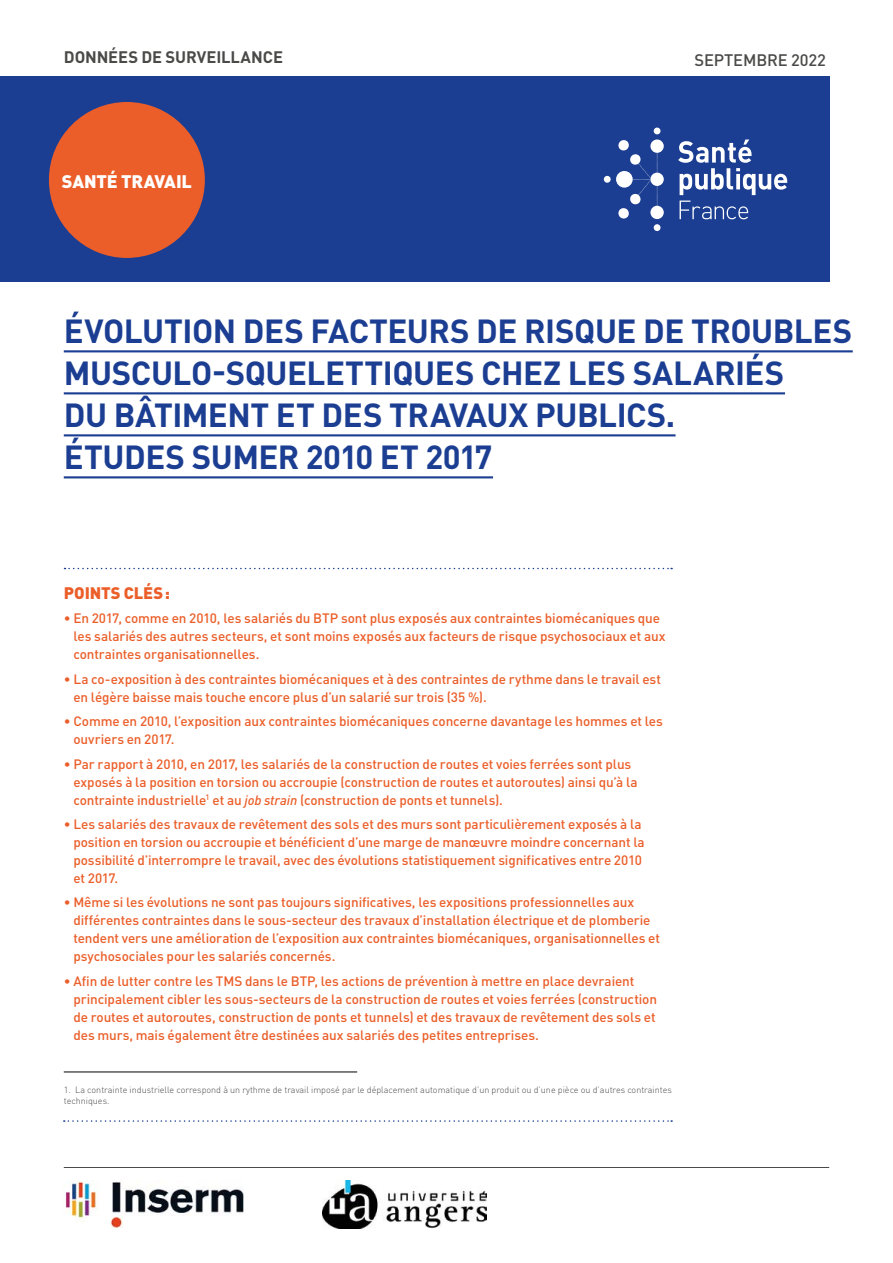
<style>
.page{position:relative;width:893px;height:1263px;background:#fff}
.page>*{position:absolute;margin:0;border:0;box-sizing:border-box;transform-origin:0 0}
.TITRE-1{font:700 33px "DIN Pro";letter-spacing:-.015em;color:#1b3e92}
.t1{font:900 18px "DIN Pro";letter-spacing:-.01em;color:#fff}
.t2{font:700 16.5px "DIN Pro";letter-spacing:-.005em;color:#4a4a49}
.t3{font:500 16.5px "DIN Pro";letter-spacing:-.01em;color:#4a4a49}
.Points_cles-Titre{font:900 16.5px "DIN Pro";letter-spacing:-.005em;color:#eb5e29}
.Points_clés-Texte{font:500 13.5px/18px "DIN Pro";letter-spacing:-.01em;color:#eb5e29}
.Note-Bas_de_page{font:300 9px/10.5px "DIN Pro";color:#4a4a49}
.s1{font-style:italic}
</style>
<div class="page">
<hr style="left:64px;top:1167px;width:765px;height:1px;background:#4a4a49">
<div style="left:0;top:77px;width:829px;height:205px;background:#1b3e92"></div>
<svg style="left:616px;top:171px;width:17px;height:17px"></svg>
<div style="left:650px;top:206px;width:14px;height:13px;background:#fff;border-radius:50%"></div>
<svg style="left:650px;top:139px;width:14px;height:14px"></svg>
<div style="left:650px;top:173px;width:14px;height:13px;background:#fff;border-radius:50%"></div>
<div style="left:604px;top:176px;width:7px;height:7px;background:#fff;border-radius:50%"></div>
<div style="left:654px;top:224px;width:6px;height:7px;background:#fff;border-radius:50%"></div>
<svg style="left:618px;top:128px;width:42px;height:91px"></svg>
<svg style="left:678px;top:140px;width:109px;height:55px"></svg>
<svg style="left:680px;top:201px;width:68px;height:18px"></svg>
<div style="left:49px;top:102px;width:156px;height:156px;background:#eb5e29;border-radius:50%"></div>
<hr style="left:64px;top:350px;width:789px;height:2px;background:#1b3e92">
<hr style="left:64px;top:392px;width:721px;height:2px;background:#1b3e92">
<hr style="left:64px;top:434px;width:612px;height:2px;background:#1b3e92">
<hr style="left:64px;top:476px;width:429px;height:2px;background:#1b3e92">
<svg style="left:64px;top:1120px;width:608px;height:2px"></svg>
<svg style="left:65px;top:568px;width:607px;height:1px"></svg>
<hr style="left:64px;top:1072px;width:293px;height:1px;background:#000">
<img style="left:65px;top:1180px;width:179px;height:48px">
<img style="left:323px;top:1180px;width:164px;height:48px">
<p class="t2" style="left:64px;top:44px;width:221px">DONNÉES DE SURVEILLANCE</p>
<p class="t3" style="left:694px;top:48px;width:133px">SEPTEMBRE 2022</p>
<p class="t1" style="left:62px;top:166px;width:131px">SANTÉ TRAVAIL</p>
<p class="TITRE-1" style="left:64px;top:304px;width:790px">ÉVOLUTION DES FACTEURS DE RISQUE DE TROUBLES</p>
<p class="TITRE-1" style="left:64px;top:346px;width:722px">MUSCULO-SQUELETTIQUES CHEZ LES SALARIÉS</p>
<p class="TITRE-1" style="left:64px;top:388px;width:613px">DU BÂTIMENT ET DES TRAVAUX PUBLICS.</p>
<p class="TITRE-1" style="left:64px;top:430px;width:430px">ÉTUDES SUMER 2010 ET 2017</p>
<p class="Points_cles-Titre" style="left:64px;top:579px;width:108px">POINTS CLÉS:</p>
<p class="Points_clés-Texte" style="left:73px;top:608px;width:594px;text-indent:-10px">• En 2017, comme en 2010, les salariés du BTP sont plus exposés aux contraintes biomécaniques que les salariés des autres secteurs, et sont moins exposés aux facteurs de risque psychosociaux et aux contraintes organisationnelles.</p>
<p class="Points_clés-Texte" style="left:73px;top:668px;width:589px;text-indent:-10px">• La co-exposition à des contraintes biomécaniques et à des contraintes de rythme dans le travail est en légère baisse mais touche encore plus d’un salarié sur trois (35 %).</p>
<p class="Points_clés-Texte" style="left:73px;top:711px;width:591px;text-indent:-10px">• Comme en 2010, l’exposition aux contraintes biomécaniques concerne davantage les hommes et les ouvriers en 2017.</p>
<p class="Points_clés-Texte" style="left:73px;top:753px;width:566px;text-indent:-10px">• Par rapport à 2010, en 2017, les salariés de la construction de routes et voies ferrées sont plus exposés à la position en torsion ou accroupie (construction de routes et autoroutes) ainsi qu’à la contrainte industrielle<sup>1</sup> et au <span class="s1">job strain</span> (construction de ponts et tunnels).</p>
<p class="Points_clés-Texte" style="left:73px;top:814px;width:573px;text-indent:-10px">• Les salariés des travaux de revêtement des sols et des murs sont particulièrement exposés à la position en torsion ou accroupie et bénéficient d’une marge de manœuvre moindre concernant la possibilité d’interrompre le travail, avec des évolutions statistiquement significatives entre 2010 et 2017.</p>
<p class="Points_clés-Texte" style="left:73px;top:892px;width:588px;text-indent:-10px">• Même si les évolutions ne sont pas toujours significatives, les expositions professionnelles aux différentes contraintes dans le sous-secteur des travaux d’installation électrique et de plomberie tendent vers une amélioration de l’exposition aux contraintes biomécaniques, organisationnelles et psychosociales pour les salariés concernés.</p>
<p class="Points_clés-Texte" style="left:73px;top:970px;width:585px;text-indent:-10px">• Afin de lutter contre les TMS dans le BTP, les actions de prévention à mettre en place devraient principalement cibler les sous-secteurs de la construction de routes et voies ferrées (construction de routes et autoroutes, construction de ponts et tunnels) et des travaux de revêtement des sols et des murs, mais également être destinées aux salariés des petites entreprises.</p>
<p class="Note-Bas_de_page" style="left:64px;top:1084px;width:610px">1. La contrainte industrielle correspond à un rythme de travail imposé par le déplacement automatique d’un produit ou d’une pièce ou d’autres contraintes techniques.</p>
</div>
